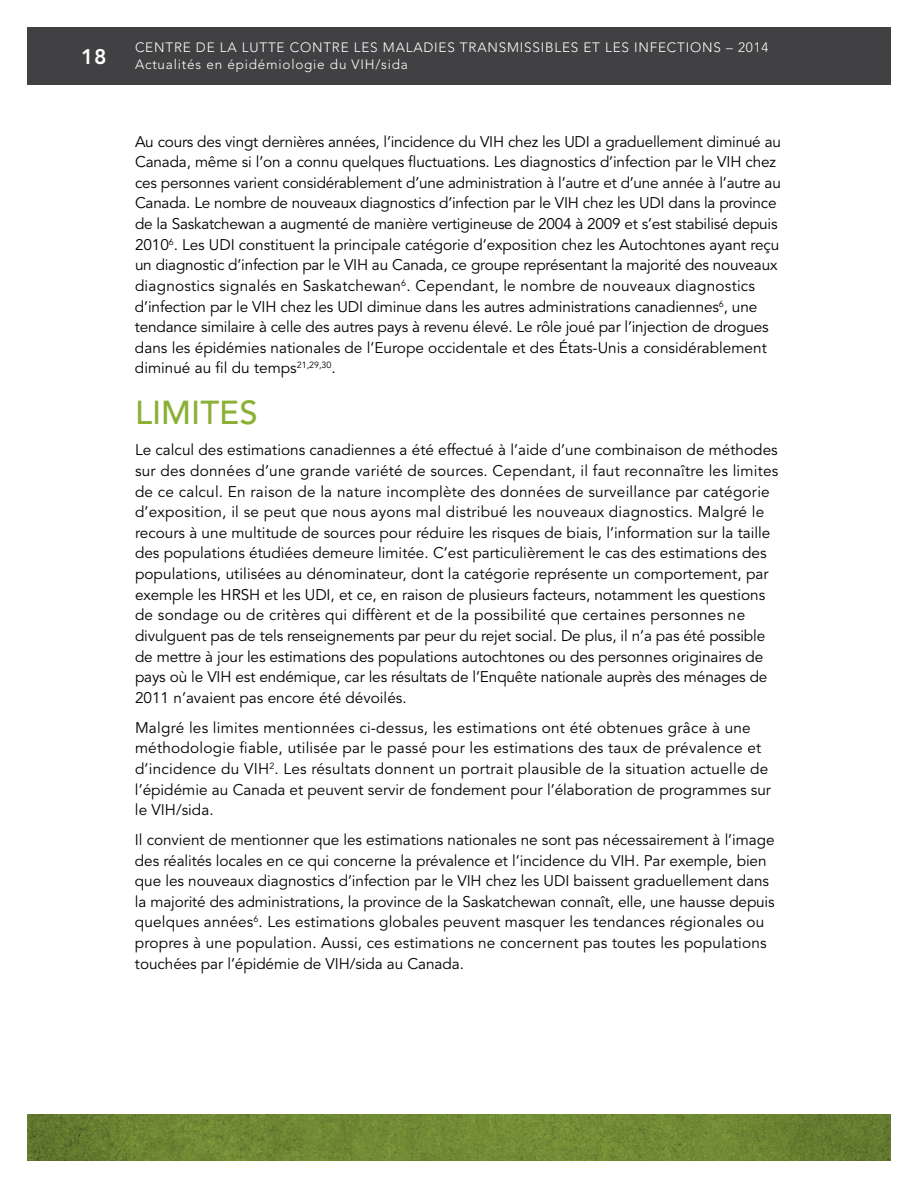
<style>
.page{position:relative;width:918px;height:1188px;background:#fff}
.page>*{position:absolute;margin:0;border:0;box-sizing:border-box;transform-origin:0 0}
.t1{font:500 33px "Avenir LT Std";color:#8cb036}
.t2{font:800 21px "Avenir LT Std";color:#fff}
.t3{font:15.3px/20.5px "Avenir LT Std";letter-spacing:-.005em;color:#000}
.t4{font:15.3px/20.5px "Avenir LT Std";letter-spacing:.015em;color:#000}
.t5{font:300 13.5px/16.5px "Avenir LT Std";letter-spacing:.06em;color:#fff}
</style>
<div class="page">
<svg style="left:27px;top:1115px;width:864px;height:46px;background:#6d8533"></svg>
<div style="left:27px;top:27px;width:113px;height:57px;background:#414042"></div>
<div style="left:135px;top:27px;width:756px;height:57px;background:#414042"></div>
<h2 class="t2" style="left:81px;top:44px;width:27px">18</h2>
<p class="t5" style="left:135px;top:40px;width:635px">CENTRE DE LA LUTTE CONTRE LES MALADIES TRANSMISSIBLES ET LES INFECTIONS – 2014<br>ACTUALITÉS EN ÉPIDÉMIOLOGIE DU VI H/SIDA</p>
<p class="t3" style="left:135px;top:132px;width:354px">Au cours des vingt dernières années, l’incidence du VIH</p>
<p class="t3" style="left:508px;top:132px;width:65px">chez les UDI</p>
<p class="t3" style="left:135px;top:132px;width:647px;text-indent:459px">a graduellement diminué au<br>Canada, même si l’on a connu quelques fluctuations. Les diagnostics d’infection par le VIH</p>
<p class="t3" style="left:135px;top:152px;width:647px;text-indent:610px">chez ces personnes varient considérablement d’une administration à l’autre et d’une année à l’autre au<br>Canada. Le nombre de nouveaux diagnostics d’infection par le VIH</p>
<p class="t3" style="left:135px;top:193px;width:644px;text-align:justify;text-indent:534px">dans la province de la Saskatchewan a augmenté de manière vertigineuse de 2004 à 2009 et s’est stabilisé depuis 2010<sup>6</sup>. Les UDI</p>
<p class="t3" style="left:583px;top:193px;width:65px">chez les UDI</p>
<p class="t3" style="left:135px;top:235px;width:646px;text-indent:104px">constituent la principale catégorie d’exposition chez les Autochtones ayant reçu un diagnostic d’infection par le VIH</p>
<p class="t4" style="left:135px;top:255px;width:644px;text-indent:237px">au Canada, ce groupe représentant la majorité des nouveaux diagnostics signalés en Saskatchewan<sup>6</sup>. Cependant, le nombre de nouveaux diagnostics d’infection par le VIH</p>
<p class="t3" style="left:135px;top:297px;width:635px;text-indent:232px">diminue dans les autres administrations canadiennes<sup>6</sup>, une tendance similaire à celle des autres pays à revenu élevé. Le rôle joué par l’injection de drogues dans les épidémies nationales de l’Europe occidentale et des États-U nis a considérablement diminué au fil du temps<sup>21,29,30</sup>.</p>
<h1 class="t1" style="left:135px;top:394px;width:124px">LIMITES</h1>
<p class="t4" style="left:135px;top:440px;width:645px">Le calcul des estimations canadiennes a été effectué à l’aide d’une combinaison de méthodes sur des données d’une grande variété de sources. Cependant, il faut reconnaître les limites de ce calcul. En raison de la nature incomplète des données de surveillance par catégorie d’exposition, il se peut que nous ayons mal distribué les nouveaux diagnostics. Malgré le recours à une multitude de sources pour réduire les risques de biais, l’information sur la taille des populations étudiées demeure limitée. C’est particulièrement le cas des estimations des populations, utilisées au dénominateur, dont la catégorie représente un comportement, par exemple les HRSH</p>
<p class="t3" style="left:280px;top:297px;width:66px">chez les UDI</p>
<p class="t3" style="left:135px;top:585px;width:632px;text-indent:129px">et les UDI , et ce, en raison de plusieurs facteurs, notamment les questions de sondage ou de critères qui diffèrent et de la possibilité que certaines personnes ne divulguent pas de tels renseignements par peur du rejet social. De plus, il n’a pas été possible de mettre à jour les estimations des populations autochtones ou des personnes originaires de pays où le VIH</p>
<p class="t3" style="left:135px;top:667px;width:634px;text-indent:101px">est endémique, car les résultats de l’Enquête nationale auprès des ménages de<br>2011 n’avaient pas encore été dévoilés.</p>
<p class="t4" style="left:135px;top:717px;width:638px">M algré les limites mentionnées ci-dessus, les estimations ont été obtenues grâce à une méthodologie fiable, utilisée par le passé pour les estimations des taux de prévalence et d’incidence du VIH <sup>2</sup>. Les résultats donnent un portrait plausible de la situation actuelle de l’épidémie au Canada et peuvent servir de fondement pour l’élaboration de programmes sur le VIH/sida.</p>
<p class="t3" style="left:135px;top:830px;width:641px">I l convient de mentionner que les estimations nationales ne sont pas nécessairement à l’image des réalités locales en ce qui concerne la prévalence et l’incidence du VIH . Par exemple, bien que les nouveaux diagnostics d’infection par le VIH</p>
<p class="t3" style="left:135px;top:871px;width:641px;text-indent:439px">baissent graduellement dans la majorité des administrations, la province de la Saskatchewan connaît, elle, une hausse depuis quelques années<sup>6</sup>. Les estimations globales peuvent masquer les tendances régionales ou propres à une population. Aussi, ces estimations ne concernent pas toutes les populations touchées par l’épidémie de VIH/sida au Canada.</p>
<p class="t3" style="left:486px;top:871px;width:67px">chez les UDI</p>
</div>
